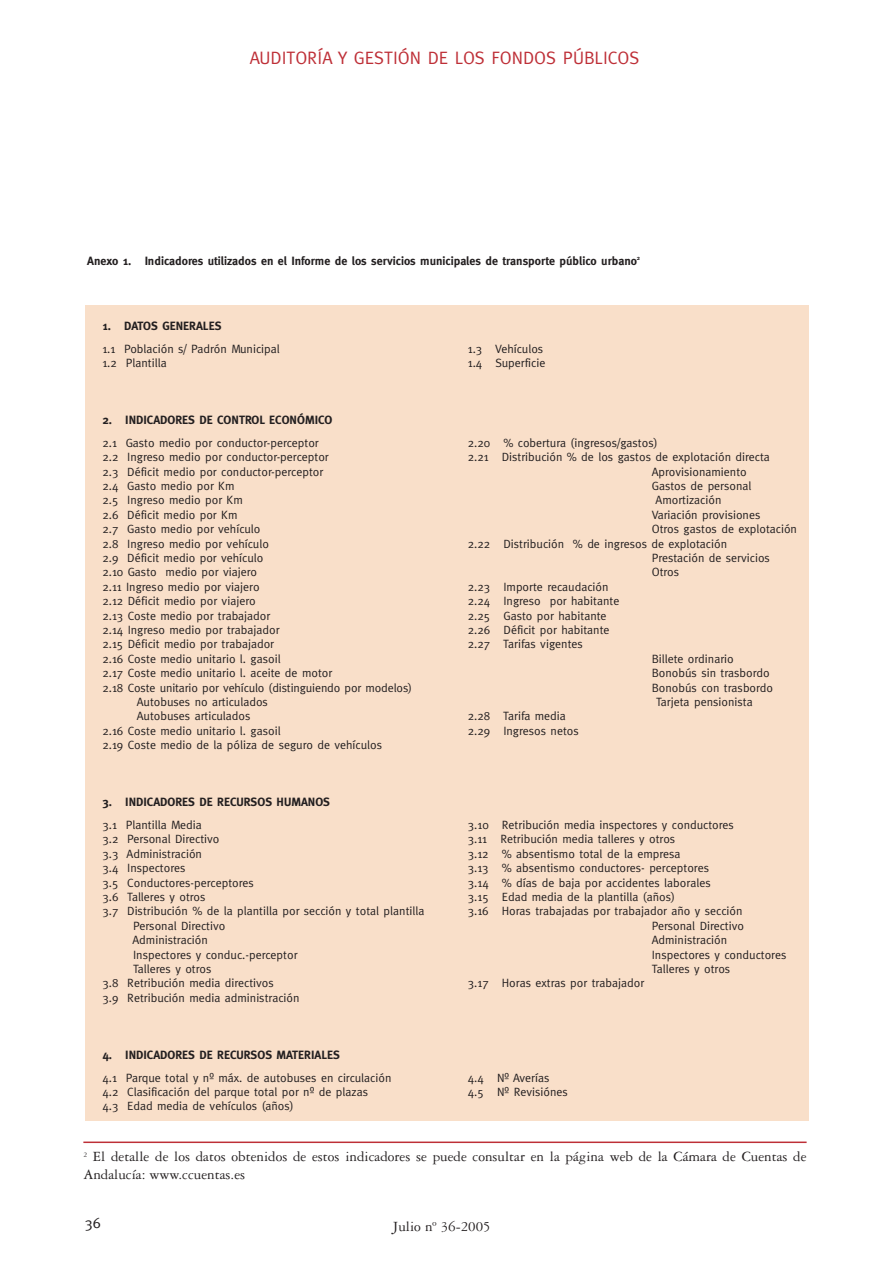
<style>
.page{position:relative;width:893px;height:1263px;background:#fff}
.page>*{position:absolute;margin:0;border:0;box-sizing:border-box;transform-origin:0 0}
.t1{font:18px "Meta";color:#be2f37}
.t2{font:15px/18px "Garamond Three";color:#231f20}
.t3{font:15px "Meta";color:#231f20}
.t4{font:12px "Meta";color:#231f20}
.t5{font:700 12px "Meta";color:#231f20}
</style>
<div class="page">
<div style="left:85px;top:305px;width:723px;height:815px;background:#f9dfc9"></div>
<hr style="left:83px;top:1142px;width:723px;height:1px;background:#be2f37">
<h1 class="t1" style="left:250px;top:51px;width:391px">AUDITORÍA Y GESTIÓN DE LOS FONDOS PÚBLICOS</h1>
<p class="t5" style="left:87px;top:256px;width:554px">Anexo 1. Indicadores utilizados en el Informe de los servicios municipales de transporte público urbano<sup>2</sup></p>
<p class="t5" style="left:102px;top:321px;width:121px">1. DATOS GENERALES</p>
<p class="t4" style="left:102px;top:344px;width:179px">1.1 Población s/ Padrón Municipal</p>
<p class="t4" style="left:468px;top:344px;width:77px">1.3 Vehículos</p>
<p class="t4" style="left:102px;top:358px;width:66px">1.2 Plantilla</p>
<p class="t4" style="left:468px;top:358px;width:79px">1.4 Superficie</p>
<p class="t5" style="left:102px;top:415px;width:231px">2. INDICADORES DE CONTROL ECONÓMICO</p>
<p class="t4" style="left:102px;top:438px;width:218px">2.1 Gasto medio por conductor-perceptor</p>
<p class="t4" style="left:468px;top:438px;width:191px">2.20 % cobertura (ingresos/gastos)</p>
<p class="t4" style="left:102px;top:453px;width:228px">2.2 Ingreso medio por conductor-perceptor</p>
<p class="t4" style="left:468px;top:453px;width:303px">2.21 Distribución % de los gastos de explotación directa</p>
<p class="t4" style="left:102px;top:467px;width:222px">2.3 Déficit medio por conductor-perceptor</p>
<p class="t4" style="left:651px;top:467px;width:96px">Aprovisionamiento</p>
<p class="t4" style="left:102px;top:481px;width:133px">2.4 Gasto medio por Km</p>
<p class="t4" style="left:651px;top:481px;width:101px">Gastos de personal</p>
<p class="t4" style="left:102px;top:496px;width:142px">2.5 Ingreso medio por Km</p>
<p class="t4" style="left:655px;top:496px;width:67px">Amortización</p>
<p class="t4" style="left:102px;top:510px;width:136px">2.6 Déficit medio por Km</p>
<p class="t4" style="left:651px;top:510px;width:110px">Variación provisiones</p>
<p class="t4" style="left:102px;top:525px;width:159px">2.7 Gasto medio por vehículo</p>
<p class="t4" style="left:651px;top:525px;width:147px">Otros gastos de explotación</p>
<p class="t4" style="left:102px;top:539px;width:168px">2.8 Ingreso medio por vehículo</p>
<p class="t4" style="left:468px;top:539px;width:261px">2.22 Distribución % de ingresos de explotación</p>
<p class="t4" style="left:102px;top:553px;width:162px">2.9 Déficit medio por vehículo</p>
<p class="t4" style="left:651px;top:553px;width:120px">Prestación de servicios</p>
<p class="t4" style="left:102px;top:568px;width:156px">2.10 Gasto medio por viajero</p>
<p class="t4" style="left:651px;top:568px;width:29px">Otros</p>
<p class="t4" style="left:102px;top:582px;width:159px">2.11 Ingreso medio por viajero</p>
<p class="t4" style="left:468px;top:582px;width:142px">2.23 Importe recaudación</p>
<p class="t4" style="left:102px;top:597px;width:155px">2.12 Déficit medio por viajero</p>
<p class="t4" style="left:468px;top:597px;width:153px">2.24 Ingreso por habitante</p>
<p class="t4" style="left:102px;top:611px;width:169px">2.13 Coste medio por trabajador</p>
<p class="t4" style="left:468px;top:611px;width:140px">2.25 Gasto por habitante</p>
<p class="t4" style="left:102px;top:625px;width:178px">2.14 Ingreso medio por trabajador</p>
<p class="t4" style="left:468px;top:625px;width:143px">2.26 Déficit por habitante</p>
<p class="t4" style="left:102px;top:640px;width:173px">2.15 Déficit medio por trabajador</p>
<p class="t4" style="left:468px;top:640px;width:116px">2.27 Tarifas vigentes</p>
<p class="t4" style="left:102px;top:654px;width:180px">2.16 Coste medio unitario l. gasoil</p>
<p class="t4" style="left:651px;top:654px;width:83px">Billete ordinario</p>
<p class="t4" style="left:102px;top:669px;width:231px">2.17 Coste medio unitario l. aceite de motor</p>
<p class="t4" style="left:651px;top:669px;width:119px">Bonobús sin trasbordo</p>
<p class="t4" style="left:102px;top:683px;width:311px">2.18 Coste unitario por vehículo (distinguiendo por modelos)</p>
<p class="t4" style="left:651px;top:683px;width:123px">Bonobús con trasbordo</p>
<p class="t4" style="left:137px;top:697px;width:132px">Autobuses no articulados</p>
<p class="t4" style="left:656px;top:697px;width:98px">Tarjeta pensionista</p>
<p class="t4" style="left:137px;top:712px;width:115px">Autobuses articulados</p>
<p class="t4" style="left:468px;top:712px;width:100px">2.28 Tarifa media</p>
<p class="t4" style="left:102px;top:726px;width:180px">2.16 Coste medio unitario l. gasoil</p>
<p class="t4" style="left:468px;top:726px;width:112px">2.29 Ingresos netos</p>
<p class="t4" style="left:102px;top:741px;width:281px">2.19 Coste medio de la póliza de seguro de vehículos</p>
<p class="t5" style="left:102px;top:798px;width:229px">3. INDICADORES DE RECURSOS HUMANOS</p>
<p class="t4" style="left:102px;top:821px;width:101px">3.1 Plantilla Media</p>
<p class="t4" style="left:468px;top:821px;width:267px">3.10 Retribución media inspectores y conductores</p>
<p class="t4" style="left:102px;top:835px;width:118px">3.2 Personal Directivo</p>
<p class="t4" style="left:468px;top:835px;width:209px">3.11 Retribución media talleres y otros</p>
<p class="t4" style="left:102px;top:849px;width:101px">3.3 Administración</p>
<p class="t4" style="left:468px;top:849px;width:214px">3.12 % absentismo total de la empresa</p>
<p class="t4" style="left:102px;top:864px;width:84px">3.4 Inspectores</p>
<p class="t4" style="left:468px;top:864px;width:243px">3.13 % absentismo conductores- perceptores</p>
<p class="t4" style="left:102px;top:878px;width:153px">3.5 Conductores-perceptores</p>
<p class="t4" style="left:468px;top:878px;width:244px">3.14 % días de baja por accidentes laborales</p>
<p class="t4" style="left:102px;top:893px;width:105px">3.6 Talleres y otros</p>
<p class="t4" style="left:468px;top:893px;width:209px">3.15 Edad media de la plantilla (años)</p>
<p class="t4" style="left:102px;top:907px;width:323px">3.7 Distribución % de la plantilla por sección y total plantilla</p>
<p class="t4" style="left:468px;top:907px;width:276px">3.16 Horas trabajadas por trabajador año y sección</p>
<p class="t4" style="left:133px;top:921px;width:94px">Personal Directivo</p>
<p class="t4" style="left:651px;top:921px;width:94px">Personal Directivo</p>
<p class="t4" style="left:133px;top:936px;width:77px">Administración</p>
<p class="t4" style="left:651px;top:936px;width:77px">Administración</p>
<p class="t4" style="left:133px;top:950px;width:166px">Inspectores y conduc.-perceptor</p>
<p class="t4" style="left:651px;top:950px;width:136px">Inspectores y conductores</p>
<p class="t4" style="left:133px;top:965px;width:80px">Talleres y otros</p>
<p class="t4" style="left:651px;top:965px;width:80px">Talleres y otros</p>
<p class="t4" style="left:102px;top:979px;width:173px">3.8 Retribución media directivos</p>
<p class="t4" style="left:468px;top:979px;width:178px">3.17 Horas extras por trabajador</p>
<p class="t4" style="left:102px;top:993px;width:198px">3.9 Retribución media administración</p>
<p class="t5" style="left:102px;top:1050px;width:239px">4. INDICADORES DE RECURSOS MATERIALES</p>
<p class="t4" style="left:102px;top:1073px;width:290px">4.1 Parque total y nº máx. de autobuses en circulación</p>
<p class="t4" style="left:468px;top:1073px;width:83px">4.4 Nº Averías</p>
<p class="t4" style="left:102px;top:1088px;width:267px">4.2 Clasificación del parque total por nº de plazas</p>
<p class="t4" style="left:468px;top:1088px;width:101px">4.5 Nº Revisiónes</p>
<p class="t4" style="left:102px;top:1102px;width:193px">4.3 Edad media de vehículos (años)</p>
<p class="t2" style="left:83px;top:1149px;width:724px"><sup>2</sup> El detalle de los datos obtenidos de estos indicadores se puede consultar en la página web de la Cámara de Cuentas de<br>Andalucía: www.ccuentas.es</p>
<p class="t3" style="left:85px;top:1218px;width:18px">36</p>
<p class="t2" style="left:392px;top:1219px;width:100px">Julio nº 36-2005</p>
</div>
